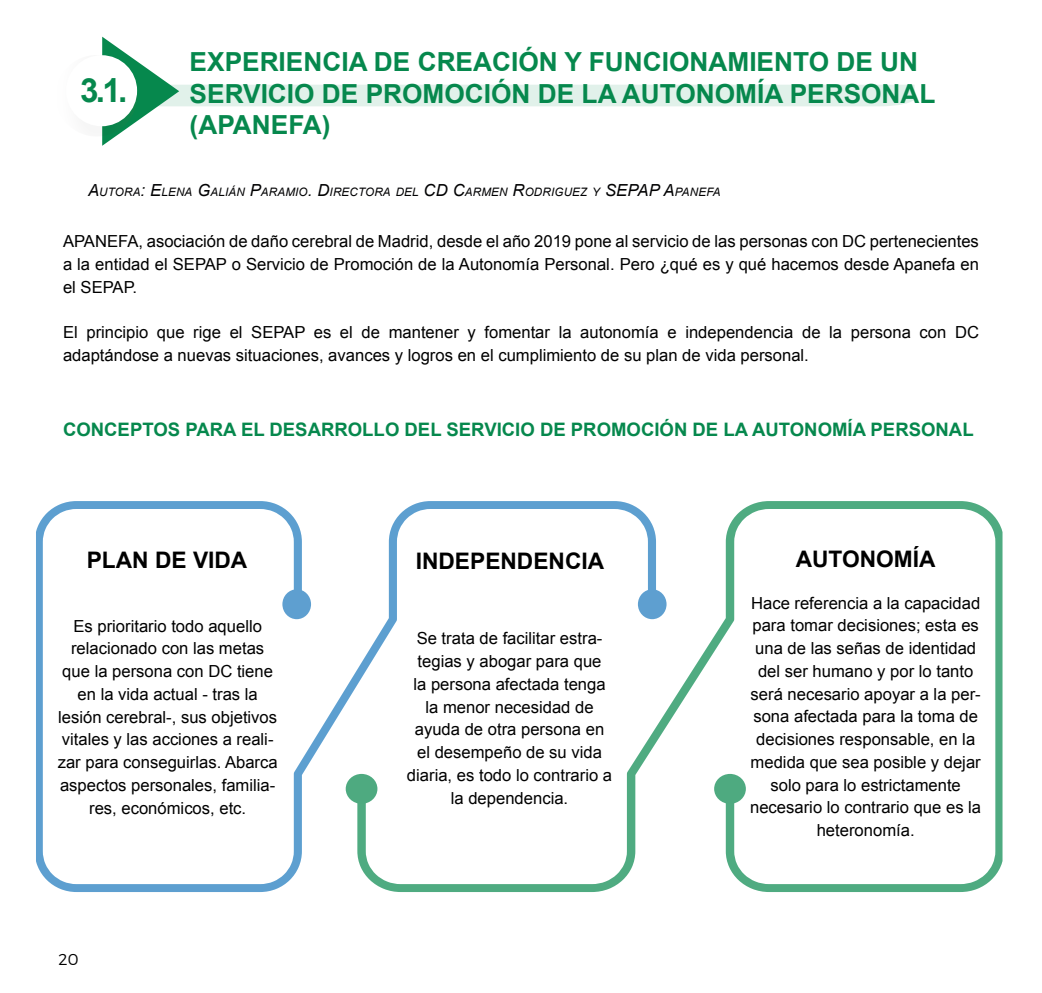
<style>
.page{position:relative;width:1042px;height:993px;background:#fff}
.page>*{position:absolute;margin:0;border:0;box-sizing:border-box;transform-origin:0 0}
.t1{font:700 33.25px "Arial";color:#06884d}
.t2{font:700 26.25px/31.5px "Arial";color:#06884d}
.t3{font:700 22.75px "Arial";color:#000}
.t4{font:700 18.55px "Arial";color:#06884d}
.t5{font:16.62px/22.8px "Arial";color:#000;text-align:center}
.t6{font:300 15.75px "Montserrat";color:#000}
.t7{font:italic 11.72px "Arial";letter-spacing:.015em;color:#020203}
.s1{font-size:16.62px}
</style>
<div class="page">
<svg style="left:102px;top:37px;width:812px;height:109px"></svg>
<div style="left:66px;top:55px;width:71px;height:71px;background:#fff;border-radius:50%"></div>
<svg style="left:36px;top:501px;width:321px;height:390px"></svg>
<div style="left:282px;top:589px;width:29px;height:30px;background:#5e9fd0;border-radius:50%"></div>
<svg style="left:357px;top:501px;width:638px;height:390px"></svg>
<div style="left:714px;top:773px;width:32px;height:30px;background:#4eaa80;border-radius:50%"></div>
<div style="left:346px;top:773px;width:31px;height:30px;background:#4eaa80;border-radius:50%"></div>
<h1 class="t1" style="left:80px;top:68px;width:49px">3.1.</h1>
<h2 class="t2" style="left:190px;top:47px;width:747px">EXPERIENCIA DE CREACIÓN Y FUNCIONAMIENTO DE UN<br>SERVICIO DE PROMOCIÓN DE LA AUTONOMÍA PERSONAL (APANEFA)</h2>
<p class="t7" style="left:88px;top:184px;width:633px"><span class="s1">A</span>UTORA<span class="s1">: E</span>LENA <span class="s1">G</span>ALIÁN <span class="s1">P</span>ARAMIO<span class="s1">. D</span>IRECTORA DEL <span class="s1">CD C</span>ARMEN <span class="s1">R</span>ODRIGUEZ Y <span class="s1">SEPAP A</span>PA NEFA</p>
<p class="t5" style="left:63px;top:230px;width:917px;text-align:justify">APANEFA, asociación de daño cerebral de Madrid, desde el año 2019 pone al servicio de las personas con DC pertenecientes a la entidad el SEPAP o Servicio de Promoción de la Autonomía Personal. Pero ¿qué es y qué hacemos desde Apanefa en el SEPAP.</p>
<p class="t5" style="left:63px;top:321px;width:917px;text-align:left">El principio que rige el SEPAP es el de mantener y fomentar la autonomía e independencia de la persona con DC adaptándose a nuevas situaciones, avances y logros en el cumplimiento de su plan de vida personal.</p>
<p class="t4" style="left:63px;top:417px;width:912px">CONCEPTOS PARA EL DESARROLLO DEL SERVICIO DE PROMOCIÓN DE LA AUTONOMÍA PERSONAL</p>
<h3 class="t3" style="left:87px;top:544px;width:162px">PLAN DE VIDA</h3>
<p class="t5" style="left:58px;top:614px;width:221px">Es prioritario todo aquello relacionado con las metas que la persona con DC tiene en la vida actual - tras la lesión cerebral-, sus objetivos vitales y las acciones a reali&shy;zar para conseguirlas. Abarca aspectos personales, familia&shy;res, económicos, etc.</p>
<p class="t6" style="left:59px;top:949px;width:21px">20</p>
<h3 class="t3" style="left:416px;top:546px;width:190px">INDEPENDENCIA</h3>
<p class="t5" style="left:407px;top:627px;width:207px">Se trata de facilitar estra&shy;tegias y abogar para que<br>la persona afectada tenga la menor necesidad de ayuda de otra persona en el desempeño de su vida diaria, es todo lo contrario a la dependencia.</p>
<h3 class="t3" style="left:796px;top:543px;width:141px">AUTONOMÍA</h3>
<p class="t5" style="left:750px;top:591px;width:233px">Hace referencia a la capacidad para tomar decisiones; esta es una de las señas de identidad del ser humano y por lo tanto será necesario apoyar a la per&shy;sona afectada para la toma de decisiones responsable, en la medida que sea posible y dejar solo para lo estrictamente necesario lo contrario que es la heteronomía.</p>
</div>
